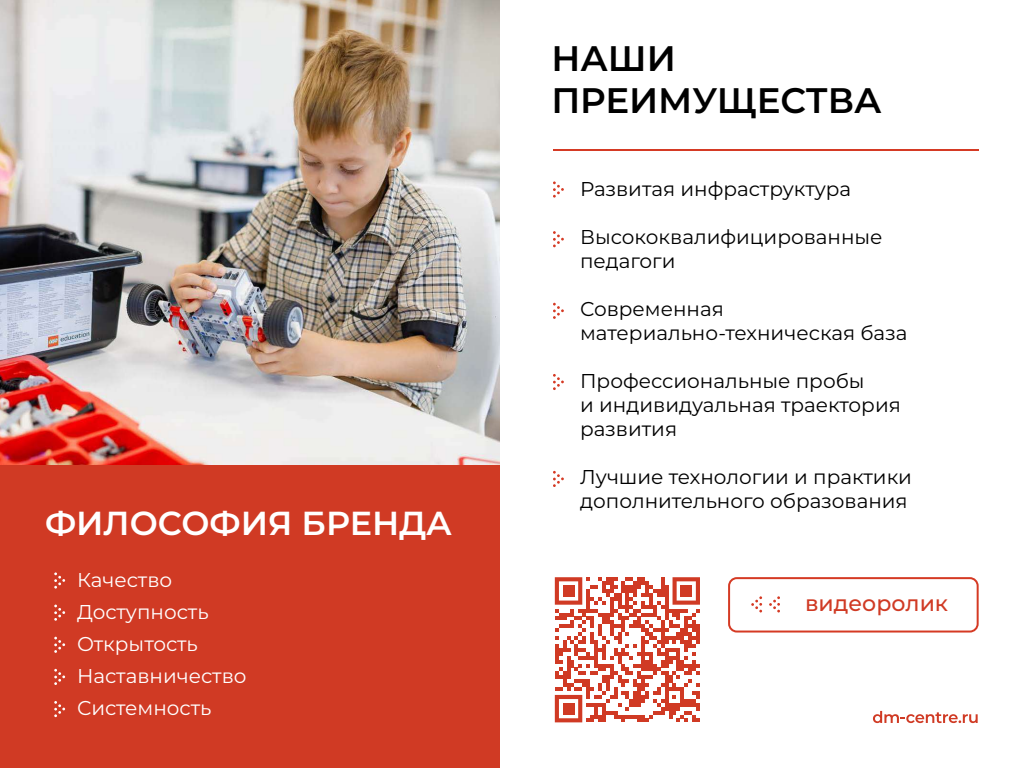
<style>
.page{position:relative;width:1024px;height:768px;background:#fff}
.page>*{position:absolute;margin:0;border:0;box-sizing:border-box;transform-origin:0 0}
.t1{font:600 35.4px/42.5px "Montserrat";color:#000}
.t2{font:600 33.3px "Montserrat";color:#fff}
.t3{font:500 22px "Montserrat";color:#d03a24}
.t4{font:20px/24px "Montserrat";color:#000}
.t5{font:20px/32px "Montserrat";color:#fff}
</style>
<div class="page">
<img style="left:0;top:0;width:499px;height:465px">
<hr style="left:553px;top:149px;width:426px;height:2px;background:#d53a24">
<div style="left:0;top:465px;width:499px;height:303px;background:#d03a24"></div>
<svg style="left:553px;top:181px;width:11px;height:17px"></svg>
<svg style="left:553px;top:231px;width:11px;height:16px"></svg>
<svg style="left:553px;top:303px;width:11px;height:16px"></svg>
<svg style="left:553px;top:471px;width:11px;height:16px"></svg>
<svg style="left:769px;top:596px;width:11px;height:17px"></svg>
<svg style="left:751px;top:596px;width:11px;height:17px"></svg>
<svg style="left:54px;top:572px;width:11px;height:17px"></svg>
<svg style="left:54px;top:605px;width:11px;height:16px"></svg>
<svg style="left:54px;top:669px;width:11px;height:16px"></svg>
<svg style="left:54px;top:701px;width:11px;height:16px"></svg>
<svg style="left:54px;top:637px;width:11px;height:16px"></svg>
<svg style="left:553px;top:374px;width:11px;height:16px"></svg>
<svg style="left:873px;top:711px;width:105px;height:12px"></svg>
<svg style="left:555px;top:577px;width:145px;height:145px"></svg>
<div style="left:563px;top:585px;width:11px;height:12px;background:#d03a24"></div>
<div style="left:680px;top:585px;width:12px;height:12px;background:#d03a24"></div>
<div style="left:563px;top:703px;width:11px;height:12px;background:#d03a24"></div>
<div style="left:728px;top:577px;width:251px;height:56px;border:2px solid #d53a24;border-radius:8px"></div>
<h2 class="t2" style="left:45px;top:501px;width:409px">ФИЛОСОФИЯ БРЕНДА</h2>
<p class="t5" style="left:77px;top:563px;width:171px">Качество<br>Доступность<br>Открытость<br>Наставничество<br>Системность</p>
<h1 class="t1" style="left:551px;top:36px;width:332px">НАШИ<br>ПРЕИМУЩЕСТВА</h1>
<p class="t4" style="left:580px;top:177px;width:273px">Развитая инфраструктура</p>
<p class="t4" style="left:580px;top:225px;width:304px">Высококвалифицированные педагоги</p>
<p class="t4" style="left:580px;top:297px;width:329px">Современная материально-техническая база</p>
<p class="t4" style="left:580px;top:369px;width:322px">Профессиональные пробы<br>и индивидуальная траектория развития</p>
<p class="t4" style="left:580px;top:465px;width:333px">Лучшие технологии и практики дополнительного образования</p>
<p class="t3" style="left:805px;top:588px;width:144px">видеоролик</p>
</div>
